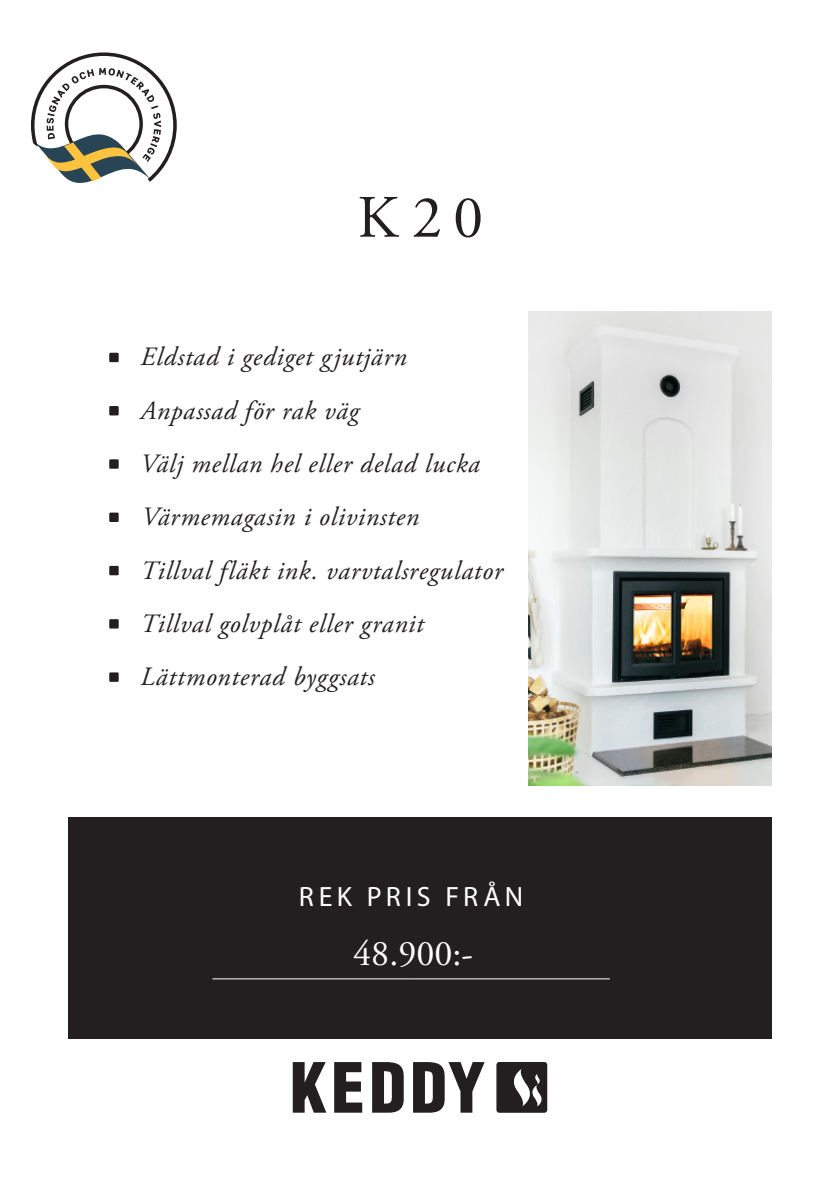
<style>
.page{position:relative;width:840px;height:1191px;background:#fff}
.page>*{position:absolute;margin:0;border:0;box-sizing:border-box;transform-origin:0 0}
.Rubrik{font:60px "Adobe Garamond Pro";color:#231f20}
.t1{font:36px "Adobe Garamond Pro";color:#fff}
.Rubrik-2{font:28px "Myriad Pro";letter-spacing:.155em;color:#fff}
.Inforubbar{font:italic 26.4px "Adobe Garamond Pro";letter-spacing:.03em;color:#231f20}
</style>
<div class="page">
<div style="left:68px;top:817px;width:703px;height:221px;background:#231f20"></div>
<svg style="left:292px;top:1062px;width:34px;height:50px"></svg>
<svg style="left:334px;top:1062px;width:28px;height:50px"></svg>
<svg style="left:372px;top:1062px;width:31px;height:50px"></svg>
<svg style="left:413px;top:1062px;width:71px;height:50px"></svg>
<div style="left:496px;top:1062px;width:51px;height:50px;background:#231f20;border-radius:3px"></div>
<svg style="left:514px;top:1069px;width:28px;height:37px"></svg>
<div style="left:109px;top:353px;width:10px;height:9px;background:#231f20"></div>
<div style="left:109px;top:406px;width:10px;height:9px;background:#231f20"></div>
<div style="left:109px;top:459px;width:10px;height:10px;background:#231f20"></div>
<div style="left:109px;top:512px;width:10px;height:10px;background:#231f20"></div>
<div style="left:109px;top:566px;width:10px;height:9px;background:#231f20"></div>
<div style="left:109px;top:619px;width:10px;height:9px;background:#231f20"></div>
<div style="left:109px;top:672px;width:10px;height:10px;background:#231f20"></div>
<hr style="left:212px;top:978px;width:199px;height:1px;background:#fff">
<hr style="left:411px;top:978px;width:198px;height:1px;background:#fff">
<svg style="left:31px;top:52px;width:146px;height:131px"></svg>
<img style="left:528px;top:312px;width:243px;height:473px">
<p class="Rubrik" style="left:357px;top:182px;width:127px">K20</p>
<p class="Inforubbar" style="left:140px;top:341px;width:268px">Eldstad i gediget gjutjärn</p>
<p class="Inforubbar" style="left:140px;top:394px;width:220px">Anpassad för rak väg</p>
<p class="Inforubbar" style="left:140px;top:448px;width:341px">Välj mellan hel eller delad lucka</p>
<p class="Inforubbar" style="left:142px;top:501px;width:279px">Värmemagasin i olivinsten</p>
<p class="Inforubbar" style="left:140px;top:554px;width:363px">Tillval fläkt ink. varvtalsregulator</p>
<p class="Inforubbar" style="left:140px;top:607px;width:284px">Tillval golvplåt eller granit</p>
<p class="Inforubbar" style="left:140px;top:661px;width:236px">Lättmonterad byggsats</p>
<p class="Rubrik-2" style="left:299px;top:879px;width:226px">REK PRIS FRÅN</p>
<p class="t1" style="left:353px;top:932px;width:121px">48.900:-</p>
</div>
